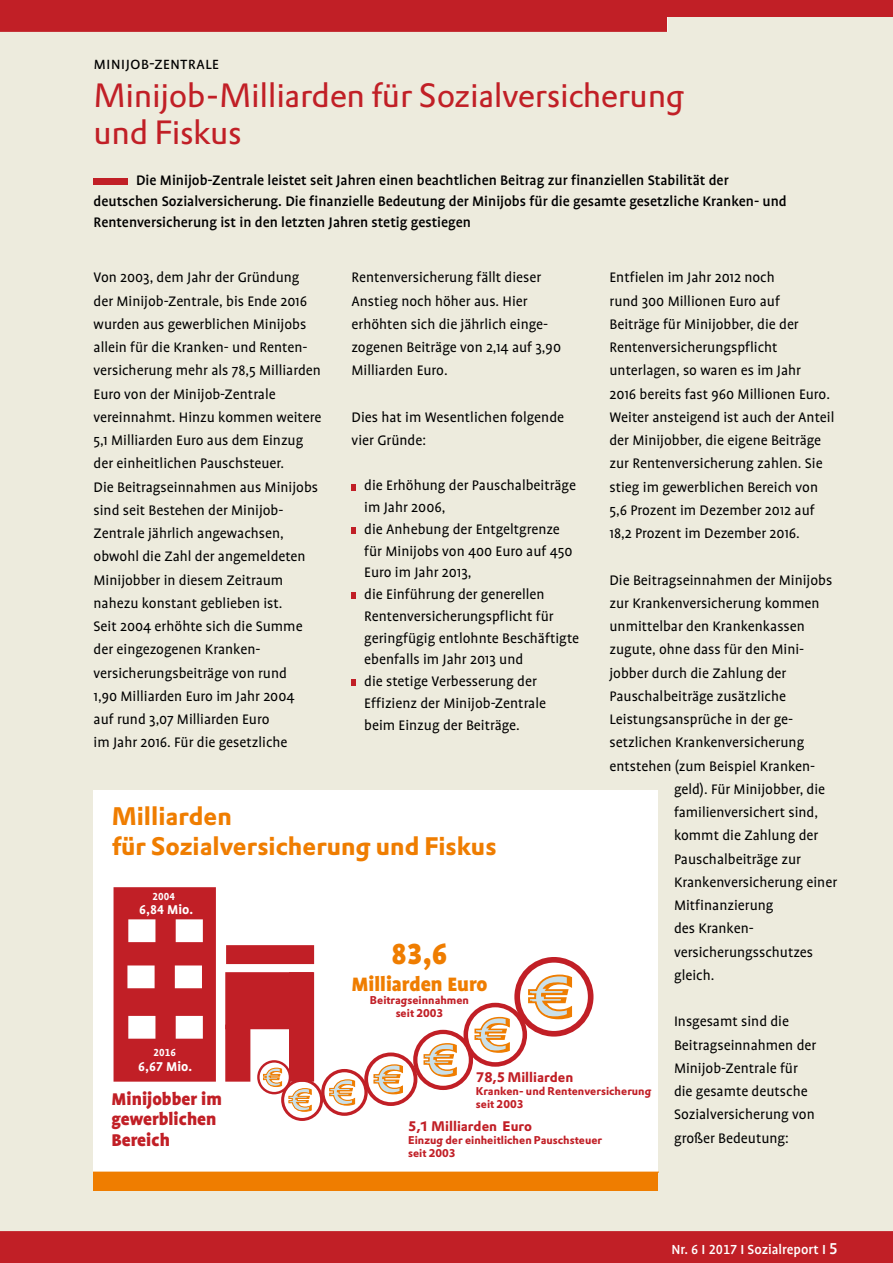
<style>
.page{position:relative;width:893px;height:1263px;background:#fff}
.page>*{position:absolute;margin:0;border:0;box-sizing:border-box;transform-origin:0 0}
.t1{font:900 33.3px "Profile NO";color:#ef7d00}
.t2{font:33px/37.5px "DTL Prokyon T";letter-spacing:-.01em;color:#c11f26}
.t3{font:700 24.9px/29.8px "DTL Prokyon T";color:#ef7d00}
.t4{font:900 22.2px "Profile";color:#ef7d00}
.t5{font:900 19.35px/20.7px "Profile";color:#c11f26}
.t6{font:18px "Profile SC";color:#000}
.t7{font:15.75px/23.2px "Profile";color:#000}
.t8{font:500 15.75px/21px "Profile";color:#000}
.t9{font:500 15px "Profile";color:#fff}
.t10{font:700 14.55px "Profile NO";color:#fff}
.t11{font:700 13.65px "DTL Prokyon T";color:#c11f26}
.t12{font:700 11.7px "Profile NO";color:#fff}
.t13{font:700 11.1px/13.4px "DTL Prokyon T";color:#c11f26}
.s1{font-family:"Profile"}
.s2{font-family:"Profile NO"}
.s3{font-family:"Profile NO";font-size:18px}
</style>
<div class="page">
<div style="left:0;top:0;width:893px;height:32px;background:#c11f26"></div>
<div style="left:0;top:1231px;width:893px;height:32px;background:#c11f26"></div>
<div style="left:0;top:32px;width:893px;height:1199px;background:#edebdd"></div>
<div style="left:94px;top:178px;width:34px;height:7px;background:#c11f26"></div>
<svg style="left:351px;top:484px;width:5px;height:6px"></svg>
<svg style="left:351px;top:527px;width:5px;height:7px"></svg>
<svg style="left:351px;top:593px;width:5px;height:6px"></svg>
<svg style="left:351px;top:680px;width:5px;height:6px"></svg>
<div style="left:94px;top:790px;width:564px;height:401px;background:#fff"></div>
<div style="left:94px;top:1171px;width:564px;height:20px;background:#ef7d00"></div>
<div style="left:226px;top:945px;width:88px;height:19px;background:#c11f26;border:2px solid #c11f26"></div>
<div style="left:225px;top:972px;width:88px;height:57px;background:#c11f26;border:2px solid #c11f26"></div>
<div style="left:225px;top:1024px;width:25px;height:58px;background:#c11f26;border:2px solid #c11f26"></div>
<div style="left:289px;top:972px;width:25px;height:110px;background:#c11f26"></div>
<div style="left:114px;top:887px;width:102px;height:195px;background:#c11f26;border:2px solid #c11f26"></div>
<div style="left:128px;top:919px;width:27px;height:23px;background:#fff;border:2px solid #fff"></div>
<div style="left:176px;top:919px;width:27px;height:23px;background:#fff;border:2px solid #fff"></div>
<div style="left:127px;top:965px;width:28px;height:23px;background:#fff;border:2px solid #fff"></div>
<div style="left:175px;top:965px;width:27px;height:23px;background:#fff;border:2px solid #fff"></div>
<div style="left:128px;top:1016px;width:27px;height:23px;background:#fff;border:2px solid #fff"></div>
<div style="left:176px;top:1016px;width:27px;height:23px;background:#fff;border:2px solid #fff"></div>
<div style="left:463px;top:1003px;width:64px;height:64px;border:5px solid #c11f26;border-radius:50%"></div>
<svg style="left:474px;top:1016px;width:36px;height:37px"></svg>
<div style="left:514px;top:957px;width:79px;height:79px;border:6px solid #c11f26;border-radius:50%"></div>
<svg style="left:527px;top:974px;width:46px;height:46px"></svg>
<div style="left:413px;top:1030px;width:60px;height:60px;border:4px solid #c11f26;border-radius:50%"></div>
<svg style="left:423px;top:1042px;width:34px;height:36px"></svg>
<div style="left:364px;top:1052px;width:53px;height:54px;border:4px solid #c11f26;border-radius:50%"></div>
<svg style="left:373px;top:1064px;width:30px;height:31px"></svg>
<div style="left:321px;top:1069px;width:47px;height:47px;border:3px solid #c11f26;border-radius:50%"></div>
<svg style="left:329px;top:1079px;width:27px;height:27px"></svg>
<div style="left:281px;top:1079px;width:42px;height:42px;border:3px solid #c11f26;border-radius:50%"></div>
<svg style="left:288px;top:1087px;width:24px;height:25px"></svg>
<div style="left:257px;top:1060px;width:34px;height:34px;border:2px solid #c11f26;border-radius:50%"></div>
<svg style="left:263px;top:1067px;width:19px;height:20px"></svg>
<div style="left:668px;top:17px;width:225px;height:23px;background:#edebdd"></div>
<p class="t6" style="left:94px;top:54px;width:127px">minijob-zentrale</p>
<h2 class="t2" style="left:94px;top:76px;width:592px">Minijob-Milliarden für Sozialversicherung und Fiskus</h2>
<p class="t8" style="left:94px;top:170px;width:695px;text-indent:43px">Die Minijob-Zentrale leistet seit Jahren einen beachtlichen Beitrag zur finanziellen Stabilität der deutschen Sozialversicherung. Die finanzielle Bedeutung der Minijobs für die gesamte gesetzliche Kranken- und<br>Rentenversicherung ist in den letzten Jahren stetig gestiegen</p>
<p class="t7" style="left:94px;top:266px;width:229px">Von 2003, dem Jahr der Gründung der Minijob-Zentrale, bis Ende 2016 wurden aus gewerblichen Minijobs allein für die Kranken- und Renten&shy;versicherung mehr als 78,5 Milliarden Euro von der Minijob-Zentrale vereinnahmt. Hinzu kommen weitere 5,1 Milliarden Euro aus dem Einzug der einheitlichen Pauschsteuer.<br>Die Beitragseinnahmen aus Minijobs sind seit Bestehen der Minijob-Zentrale jährlich angewachsen, obwohl die Zahl der angemeldeten Minijobber in diesem Zeitraum nahezu konstant geblieben ist.<br>Seit 2004 erhöhte sich die Summe der eingezogenen Kranken&shy;versicherungsbeiträge von rund<br>1,90 Milliarden Euro im Jahr 2004<br>auf rund 3,07 Milliarden Euro<br>im Jahr 2016. Für die gesetzliche</p>
<p class="t7" style="left:351px;top:266px;width:211px">Rentenversicherung fällt dieser<br>Anstieg noch höher aus. Hier erhöhten sich die jährlich einge&shy;zogenen Beiträge von 2,14 auf 3,90<br>Milliarden Euro.</p>
<p class="t7" style="left:609px;top:266px;width:226px">Entfielen im Jahr 2012 noch<br>rund 300 Millionen Euro auf<br>Beiträge für Minijobber, die der<br>Rentenversicherungspflicht unterlagen, so waren es im Jahr<br>2016 bereits fast 960 Millionen Euro.<br>Weiter ansteigend ist auch der Anteil der Minijobber, die eigene Beiträge zur Rentenversicherung zahlen. Sie stieg im gewerblichen Bereich von<br>5,6 Prozent im Dezember 2012 auf<br>18,2 Prozent im Dezember 2016.</p>
<p class="t7" style="left:609px;top:568px;width:224px">Die Beitragseinnahmen der Minijobs</p>
<p class="t7" style="left:609px;top:592px;width:212px">zur Krankenversicherung kommen</p>
<p class="t7" style="left:609px;top:615px;width:197px">unmittelbar den Krankenkassen</p>
<p class="t7" style="left:609px;top:638px;width:196px">zugute, ohne dass für den Mini-</p>
<p class="t7" style="left:609px;top:661px;width:178px">jobber durch die Zahlung der</p>
<p class="t7" style="left:609px;top:685px;width:178px">Pauschalbeiträge zusätzliche</p>
<p class="t7" style="left:609px;top:708px;width:185px">Leistungsansprüche in der ge-</p>
<p class="t7" style="left:609px;top:731px;width:196px">setzlichen Krankenversicherung</p>
<p class="t7" style="left:609px;top:754px;width:207px">entstehen (zum Beispiel Kranken-</p>
<p class="t7" style="left:674px;top:778px;width:153px">geld). Für Minijobber, die</p>
<p class="t7" style="left:674px;top:801px;width:146px">familienversichert sind,</p>
<p class="t7" style="left:674px;top:824px;width:146px">kommt die Zahlung der</p>
<p class="t7" style="left:674px;top:847px;width:128px">Pauschalbeiträge zur</p>
<p class="t7" style="left:674px;top:871px;width:165px">Krankenversicherung einer</p>
<p class="t7" style="left:674px;top:894px;width:101px">Mitfinanzierung</p>
<p class="t7" style="left:674px;top:917px;width:81px">des Kranken-</p>
<p class="t7" style="left:674px;top:940px;width:141px">versicherungsschutzes</p>
<p class="t7" style="left:674px;top:964px;width:42px">gleich.</p>
<p class="t7" style="left:674px;top:1010px;width:144px">Insgesamt sind die<br>Beitragseinnahmen der<br>Minijob-Zentrale für die gesamte deutsche<br>Sozialversicherung von großer Bedeutung:</p>
<p class="t7" style="left:351px;top:406px;width:214px">Dies hat im Wesentlichen folgende vier Gründe:</p>
<p class="t7" style="left:364px;top:475px;width:216px;line-height:21.8px">die Erhöhung der Pauschalbeiträge im Jahr 2006,<br>die Anhebung der Entgeltgrenze für Minijobs von 400 Euro auf 450<br>Euro im Jahr 2013,<br>die Einführung der generellen<br>Rentenversicherungspflicht für geringfügig entlohnte Beschäftigte ebenfalls im Jahr 2013 und<br>die stetige Verbesserung der<br>Effizienz der Minijob-Zentrale beim Einzug der Beiträge.</p>
<h3 class="t3" style="left:112px;top:801px;width:386px">Milliarden<br>für Sozialversicherung und Fiskus</h3>
<p class="t12" style="left:153px;top:890px;width:24px">2004</p>
<p class="t10" style="left:139px;top:903px;width:55px">6,84 <span class="s1">Mio.</span></p>
<h1 class="t1" style="left:391px;top:938px;width:58px">83,6</h1>
<h3 class="t4" style="left:351px;top:971px;width:137px">Milliarden Euro</h3>
<p class="t13" style="left:370px;top:993px;width:101px;text-align:center">Beitragseinnahmen seit 2003</p>
<p class="t12" style="left:154px;top:1047px;width:24px">2016</p>
<p class="t10" style="left:138px;top:1059px;width:55px">6,67 <span class="s1">Mio.</span></p>
<p class="t11" style="left:476px;top:1068px;width:99px">78,5 Milliarden</p>
<p class="t13" style="left:476px;top:1084px;width:177px">Kranken- und Rentenversicherung seit 2003</p>
<p class="t11" style="left:408px;top:1117px;width:126px">5,1 Milliarden Euro</p>
<p class="t13" style="left:408px;top:1133px;width:196px">Einzug der einheitlichen Pauschsteuer seit 2003</p>
<p class="t5" style="left:112px;top:1088px;width:112px">Minijobber im gewerblichen<br>Bereich</p>
<p class="t9" style="left:671px;top:1241px;width:168px">Nr. <span class="s2">6</span> I <span class="s2">2017</span> I Sozialreport I <span class="s3">5</span></p>
</div>
